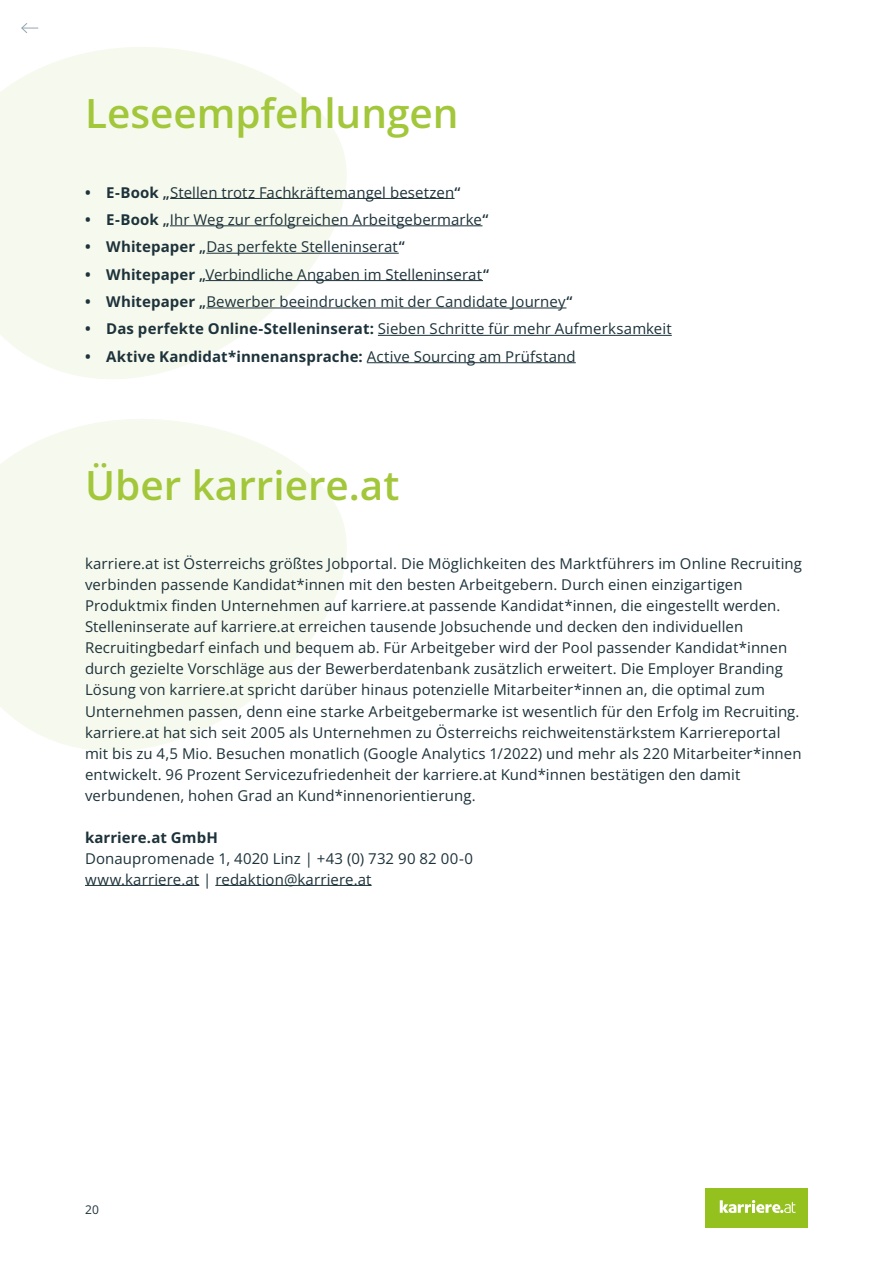
<style>
.page{position:relative;width:893px;height:1263px;background:#fff}
.page>*{position:absolute;margin:0;border:0;box-sizing:border-box;transform-origin:0 0}
.t1{font:600 40.5px "Open Sans";color:#a2c73a}
.t2{font:15px/21px "Open Sans";letter-spacing:.005em;color:#1d323a}
.t3{font:700 15px "Open Sans";letter-spacing:.005em;color:#1d323a}
.t4{font:12px "Open Sans";color:#1d323a}
.s1{font-weight:700}
.s2{font-weight:600}
.s3{font-weight:400}
</style>
<div class="page">
<svg style="left:0;top:47px;width:363px;height:332px;fill:#f6f9ed"></svg>
<svg style="left:0;top:419px;width:347px;height:332px;fill:#f6f9ed"></svg>
<hr style="left:170px;top:198px;width:285px;height:1px;background:#1d323a">
<hr style="left:170px;top:226px;width:312px;height:1px;background:#1d323a">
<hr style="left:206px;top:253px;width:193px;height:1px;background:#1d323a">
<hr style="left:205px;top:280px;width:278px;height:1px;background:#1d323a">
<hr style="left:206px;top:308px;width:360px;height:1px;background:#1d323a">
<hr style="left:378px;top:335px;width:294px;height:1px;background:#1d323a">
<hr style="left:367px;top:362px;width:209px;height:1px;background:#1d323a">
<hr style="left:85px;top:885px;width:114px;height:1px;background:#1d323a">
<hr style="left:215px;top:885px;width:157px;height:1px;background:#1d323a">
<div style="left:706px;top:1188px;width:102px;height:39px;background:#95c11f"></div>
<svg style="left:720px;top:1200px;width:75px;height:13px"></svg>
<svg style="left:21px;top:23px;width:17px;height:10px"></svg>
<h1 class="t1" style="left:85px;top:86px;width:375px">Leseempfehlungen</h1>
<p class="t2" style="left:85px;top:181px;width:377px"><span class="s1">• E-Book</span> <span class="s2">„</span>Stellen trotz Fachkräftemangel besetzen<span class="s2">“</span></p>
<p class="t2" style="left:85px;top:209px;width:405px"><span class="s1">• E-Book</span> <span class="s2">„</span>Ihr Weg zur erfolgreichen Arbeitgebermarke<span class="s2">“</span></p>
<p class="t2" style="left:85px;top:236px;width:321px"><span class="s1">• Whitepaper</span> <span class="s2">„</span>Das perfekte Stelleninserat<span class="s2">“</span></p>
<p class="t2" style="left:85px;top:263px;width:405px"><span class="s1">• Whitepaper</span> <span class="s2">„</span>Verbindliche Angaben im Stelleninserat<span class="s2">“</span></p>
<p class="t2" style="left:85px;top:291px;width:489px"><span class="s1">• Whitepaper</span> <span class="s2">„</span>Bewerber beeindrucken mit der Candidate Journey<span class="s2">“</span></p>
<p class="t2" style="left:85px;top:318px;width:588px"><span class="s1">• Das perfekte Online-Stelleninserat:</span> Sieben Schritte für mehr Aufmerksamkeit</p>
<p class="t3" style="left:85px;top:346px;width:492px">• Aktive Kandidat*innenansprache: <span class="s3">Active Sourcing am Prüfstand</span></p>
<h1 class="t1" style="left:85px;top:458px;width:316px">Über karriere.at</h1>
<p class="t2" style="left:85px;top:553px;width:718px">karriere.at ist Österreichs größtes Jobportal. Die Möglichkeiten des Marktführers im Online Recruiting verbinden passende Kandidat*innen mit den besten Arbeitgebern. Durch einen einzigartigen Produktmix finden Unternehmen auf karriere.at passende Kandidat*innen, die eingestellt werden.<br>Stelleninserate auf karriere.at erreichen tausende Jobsuchende und decken den individuellen Recruitingbedarf einfach und bequem ab. Für Arbeitgeber wird der Pool passender Kandidat*innen durch gezielte Vorschläge aus der Bewerberdatenbank zusätzlich erweitert. Die Employer Branding Lösung von karriere.at spricht darüber hinaus potenzielle Mitarbeiter*innen an, die optimal zum Unternehmen passen, denn eine starke Arbeitgebermarke ist wesentlich für den Erfolg im Recruiting. karriere.at hat sich seit 2005 als Unternehmen zu Österreichs reichweitenstärkstem Karriereportal mit bis zu 4,5 Mio. Besuchen monatlich (Google Analytics 1/2022) und mehr als 220 Mitarbeiter*innen entwickelt. 96 Prozent Servicezufriedenheit der karriere.at Kund*innen bestätigen den damit verbundenen, hohen Grad an Kund*innenorientierung.</p>
<p class="t3" style="left:85px;top:826px;width:134px">karriere.at GmbH</p>
<p class="t2" style="left:85px;top:847px;width:390px">Donaupromenade 1, 4020 Linz | +43 (0) 732 90 82 00-0 www.karriere.at | redaktion@karriere.at</p>
<p class="t4" style="left:85px;top:1201px;width:15px">20</p>
</div>
